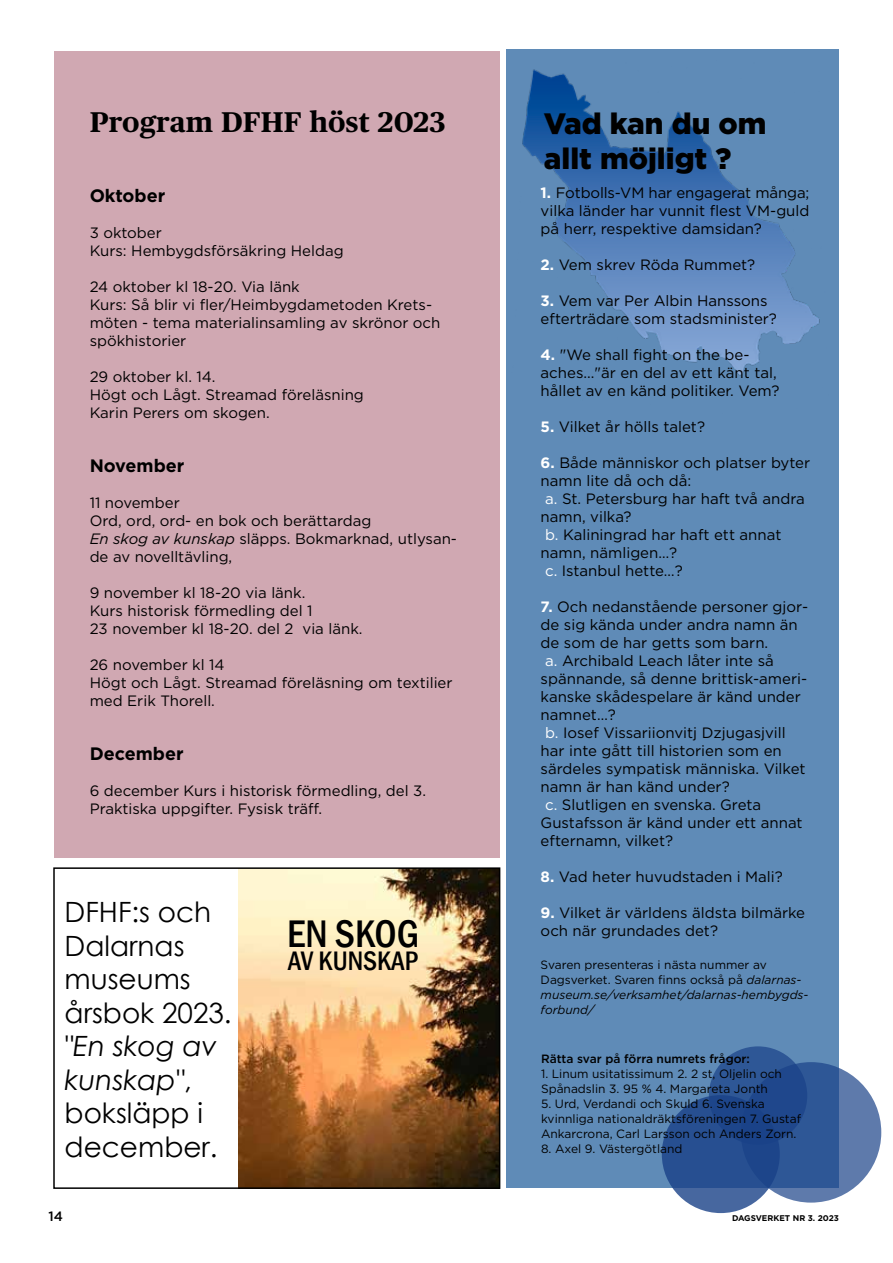
<style>
.page{position:relative;width:893px;height:1263px;background:#fff}
.page>*{position:absolute;margin:0;border:0;box-sizing:border-box;transform-origin:0 0}
.t1{font:500 condensed 39.45px "Franklin Gothic";color:#000}
.t2{font:900 29.55px/35.4px "Gotham";color:#000}
.t3{font:700 28.5px "Publico Text";color:#000}
.t4{font:27.9px/33.5px "Century Gothic";color:#000}
.t5{font:500 condensed 27.45px "Franklin Gothic";color:#000}
.t6{font:700 18px "Gotham";color:#000}
.t7{font:15px/18px "Gotham";color:#000}
.t8{font:500 13.5px "Gotham";color:#000}
.t9{font:12px/15px "Gotham";color:#000}
.t10{font:500 12px "Gotham";color:#000}
.t11{font:700 8.25px "Gotham";color:#000}
.s1{font-style:italic}
.s2{font-weight:700;color:#fff}
.s3{color:#fff}
</style>
<div class="page">
<div style="left:54px;top:51px;width:446px;height:806px;background:#d0a8b2"></div>
<div style="left:506px;top:49px;width:333px;height:1139px;background:#5f8bb7"></div>
<svg style="left:741px;top:1062px;width:140px;height:140px;background:#43669f"></svg>
<img style="left:522px;top:69px;width:298px;height:307px">
<div style="left:709px;top:1046px;width:98px;height:99px;background:linear-gradient(to right,#335c99,#1e468b);border-radius:50%"></div>
<svg style="left:662px;top:1095px;width:118px;height:118px;background:#284f90"></svg>
<img style="left:238px;top:870px;width:259px;height:316px">
<div style="left:53px;top:867px;width:447px;height:322px;border:2px solid #000"></div>
<h3 class="t3" style="left:90px;top:105px;width:358px">Program DFHF höst 2023</h3>
<p class="t6" style="left:90px;top:184px;width:77px">Oktober</p>
<p class="t7" style="left:90px;top:223px;width:255px">3 oktober<br>Kurs: Hembygdsförsäkring Heldag</p>
<p class="t7" style="left:90px;top:277px;width:352px">24 oktober kl 18-20. Via länk<br>Kurs: Så blir vi fler/Heimbygdametoden Krets&shy;möten - tema materialinsamling av skrönor och spökhistorier</p>
<p class="t7" style="left:90px;top:367px;width:276px">29 oktober kl. 14.<br>Högt och Lågt. Streamad föreläsning<br>Karin Perers om skogen.</p>
<p class="t6" style="left:90px;top:454px;width:96px">November</p>
<p class="t7" style="left:90px;top:493px;width:369px">11 november<br>Ord, ord, ord- en bok och berättardag<br><span class="s1">En skog av kunskap</span> släpps. Bokmarknad, utlysan&shy;de av novelltävling,</p>
<p class="t7" style="left:90px;top:583px;width:274px">9 november kl 18-20 via länk.<br>Kurs historisk förmedling del 1<br>23 november kl 18-20. del 2 via länk.</p>
<p class="t7" style="left:90px;top:655px;width:364px">26 november kl 14<br>Högt och Lågt. Streamad föreläsning om textilier med Erik Thorell.</p>
<p class="t6" style="left:90px;top:742px;width:95px">December</p>
<p class="t7" style="left:90px;top:781px;width:338px">6 december Kurs i historisk förmedling, del 3.<br>Praktiska uppgifter. Fysisk träff.</p>
<h3 class="t4" style="left:65px;top:895px;width:169px">DFHF:s och<br>Dalarnas museums årsbok 2023.</h3>
<h3 class="t4" style="left:65px;top:1029px;width:155px"><span class="s1">"En skog av kunskap"</span>, boksläpp i december.</h3>
<h1 class="t1" style="left:287px;top:908px;width:133px">EN SKOG</h1>
<h3 class="t5" style="left:288px;top:943px;width:132px">AV KUNSKAP</h3>
<h2 class="t2" style="left:544px;top:106px;width:224px">Vad kan du om allt möjligt ?</h2>
<p class="t7" style="left:541px;top:183px;width:270px;text-align:justify"><span class="s2">1.</span> Fotbolls-VM har engagerat många; vilka länder har vunnit flest VM-guld på herr, respektive damsidan?</p>
<p class="t7" style="left:541px;top:255px;width:216px"><span class="s2">2.</span> Vem skrev Röda Rummet?</p>
<p class="t7" style="left:541px;top:291px;width:238px"><span class="s2">3.</span> Vem var Per Albin Hanssons efterträdare som stadsminister?</p>
<p class="t7" style="left:541px;top:345px;width:240px"><span class="s2">4.</span> "We shall fight on the be&shy;aches..."är en del av ett känt tal, hållet av en känd politiker. Vem?</p>
<p class="t7" style="left:541px;top:417px;width:166px"><span class="s2">5.</span> Vilket år hölls talet?</p>
<p class="t7" style="left:541px;top:453px;width:271px"><span class="s2">6.</span> Både människor och platser byter</p>
<p class="t7" style="left:541px;top:471px;width:152px">namn lite då och då:</p>
<p class="t7" style="left:545px;top:489px;width:261px"><span class="s3">a.</span> St. Petersburg har haft två andra</p>
<p class="t7" style="left:541px;top:507px;width:92px">namn, vilka?</p>
<p class="t7" style="left:545px;top:525px;width:238px"><span class="s3">b.</span> Kaliningrad har haft ett annat</p>
<p class="t7" style="left:541px;top:543px;width:138px">namn, nämligen…?</p>
<p class="t7" style="left:545px;top:561px;width:139px"><span class="s3">c.</span> Istanbul hette…?</p>
<p class="t7" style="left:541px;top:597px;width:269px"><span class="s2">7.</span> Och nedanstående personer gjor-</p>
<p class="t7" style="left:541px;top:615px;width:259px">de sig kända under andra namn än</p>
<p class="t7" style="left:541px;top:633px;width:229px">de som de har getts som barn.</p>
<p class="t7" style="left:545px;top:651px;width:230px"><span class="s3">a.</span> Archibald Leach låter inte så</p>
<p class="t7" style="left:541px;top:669px;width:268px">spännande, så denne brittisk-ameri-</p>
<p class="t7" style="left:541px;top:687px;width:262px">kanske skådespelare är känd under</p>
<p class="t7" style="left:541px;top:705px;width:77px">namnet…?</p>
<p class="t7" style="left:545px;top:723px;width:242px"><span class="s3">b.</span> Iosef Vissariionvitj Dzjugasjvill</p>
<p class="t7" style="left:541px;top:741px;width:243px">har inte gått till historien som en</p>
<p class="t7" style="left:541px;top:759px;width:267px">särdeles sympatisk människa. Vilket</p>
<p class="t7" style="left:541px;top:777px;width:191px">namn är han känd under?</p>
<p class="t7" style="left:545px;top:795px;width:218px"><span class="s3">c.</span> Slutligen en svenska. Greta</p>
<p class="t7" style="left:541px;top:813px;width:264px">Gustafsson är känd under ett annat</p>
<p class="t7" style="left:541px;top:831px;width:134px">efternamn, vilket?</p>
<p class="t7" style="left:541px;top:867px;width:244px"><span class="s2">8.</span> Vad heter huvudstaden i Mali?</p>
<p class="t7" style="left:541px;top:903px;width:266px"><span class="s2">9.</span> Vilket är världens äldsta bilmärke och när grundades det?</p>
<p class="t9" style="left:541px;top:956px;width:269px">Svaren presenteras i nästa nummer av Dagsverket. Svaren finns också på <span class="s1">dalarnas&shy;museum.se/verksamhet/dalarnas-hembygds&shy;forbund/</span></p>
<p class="t10" style="left:541px;top:1051px;width:210px">Rätta svar på förra numrets frågor:</p>
<p class="t9" style="left:541px;top:1066px;width:242px">1. Linum usitatissimum 2. 2 st, Oljelin och<br>Spånadslin 3. 95 % 4. Margareta Jonth</p>
<p class="t9" style="left:541px;top:1096px;width:262px">5. Urd, Verdandi och Skuld 6. Svenska kvinnliga nationaldräktsföreningen 7. Gustaf<br>Ankarcrona, Carl Larsson och Anders Zorn.</p>
<p class="t9" style="left:541px;top:1141px;width:143px">8. Axel 9. Västergötland</p>
<p class="t8" style="left:49px;top:1207px;width:16px">14</p>
<p class="t11" style="left:732px;top:1212px;width:108px">DAGSVERKET NR 3. 2023</p>
</div>
